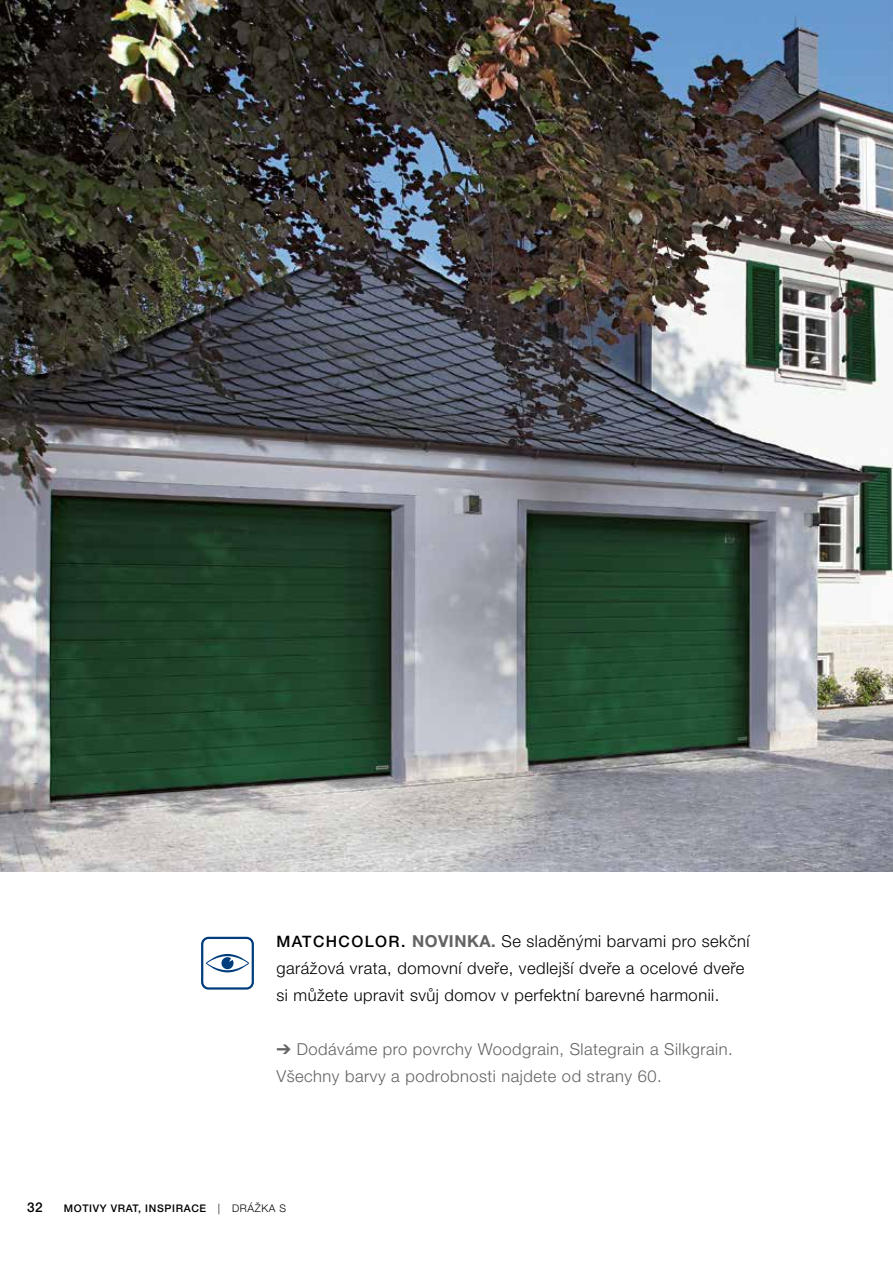
<style>
.page{position:relative;width:893px;height:1263px;background:#fff}
.page>*{position:absolute;margin:0;border:0;box-sizing:border-box;transform-origin:0 0}
.t1{font:300 16.5px/27px "Hoermann Helvetica Neue";letter-spacing:.03em;color:#000}
.t2{font:300 16.5px/27px "Hoermann Helvetica Neue";letter-spacing:.03em;color:#646363}
.t3{font:500 13.5px "Hoermann Helvetica Neue";color:#000}
.t4{font:500 10.5px "Hoermann Helvetica Neue";letter-spacing:.06em;color:#000}
.s1{font-weight:500;font-size:15.75px}
.s2{font-weight:700;color:#646363}
.s3{font-weight:300}
</style>
<div class="page">
<img style="left:0;top:0;width:893px;height:872px">
<div style="left:201px;top:937px;width:53px;height:52px;border:2px solid #003d7c;border-radius:6px"></div>
<svg style="left:206px;top:954px;width:43px;height:18px"></svg>
<p class="t1" style="left:276px;top:927px;width:475px"><span class="s1">MATCHCOLOR.</span> <span class="s2">NOVINKA.</span> Se sladěnými barvami pro sekční garážová vrata, domovní dveře, vedlejší dveře a ocelové dveře si můžete upravit svůj domov v perfektní barevné harmonii.</p>
<p class="t2" style="left:276px;top:1035px;width:458px">➔ Dodáváme pro povrchy Woodgrain, Slategrain a Silkgrain.<br>Všechny barvy a podrobnosti najdete od strany 60.</p>
<p class="t3" style="left:27px;top:1198px;width:17px">32</p>
<p class="t4" style="left:64px;top:1201px;width:224px">MOTIVY VRAT, INSPIRACE <span class="s3">| DRÁŽKA S</span></p>
</div>
